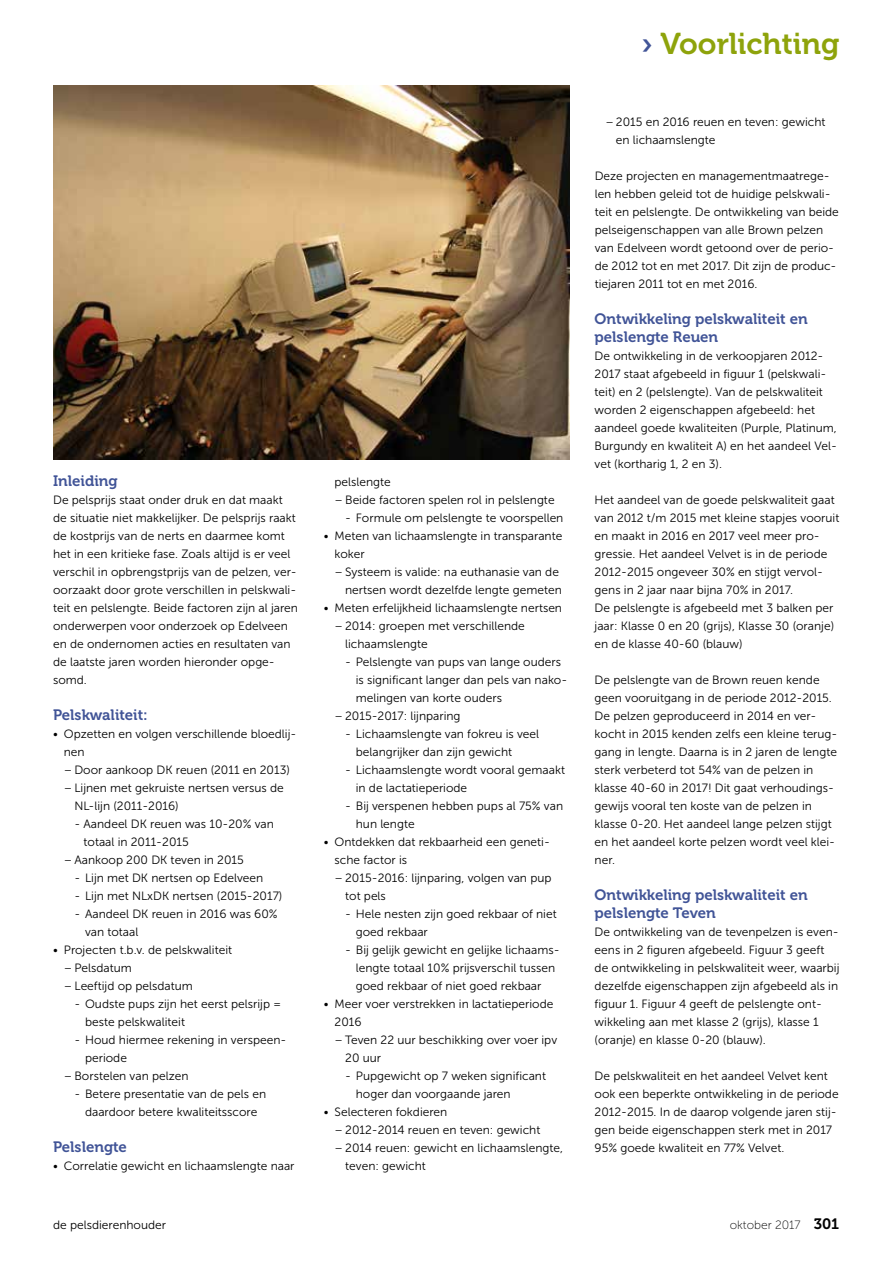
<style>
.page{position:relative;width:893px;height:1263px;background:#fff}
.page>*{position:absolute;margin:0;border:0;box-sizing:border-box;transform-origin:0 0}
.t1{font:30px "Museo 700";color:#8ea30b}
.t2{font:15px/18px "Museo 700";color:#415497}
.t3{font:12px/18px "Museo Sans 300";color:#000}
.t4{font:12px "Museo Sans 100";color:#000}
.s1{color:#415497}
.s2{font-family:"Museo 700";font-size:15px}
</style>
<div class="page">
<img style="left:53px;top:85px;width:516px;height:374px">
<p class="t2" style="left:53px;top:472px;width:66px">Inleiding</p>
<p class="t3" style="left:53px;top:491px;width:246px">De pelsprijs staat onder druk en dat maakt de situatie niet makkelijker. De pelsprijs raakt de kostprijs van de nerts en daarmee komt het in een kritieke fase. Zoals altijd is er veel verschil in opbrengstprijs van de pelzen, ver&shy;oorzaakt door grote verschillen in pelskwali&shy;teit en pelslengte. Beide factoren zijn al jaren onderwerpen voor onderzoek op Edelveen en de ondernomen acties en resultaten van de laatste jaren worden hieronder opge&shy;somd.</p>
<p class="t2" style="left:53px;top:706px;width:96px">Pelskwaliteit:</p>
<p class="t3" style="left:64px;top:725px;width:234px;text-indent:-11px">• Opzetten en volgen verschillende bloedlij&shy;nen</p>
<p class="t3" style="left:64px;top:761px;width:228px">– Door aankoop DK reuen (2011 en 2013)</p>
<p class="t3" style="left:74px;top:779px;width:211px;text-indent:-11px">– Lijnen met gekruiste nertsen versus de<br>NL-lijn (2011-2016)</p>
<p class="t3" style="left:84px;top:815px;width:192px;text-indent:-9px">- Aandeel DK reuen was 10-20% van totaal in 2011-2015</p>
<p class="t3" style="left:64px;top:851px;width:182px">– Aankoop 200 DK teven in 2015</p>
<p class="t3" style="left:74px;top:869px;width:190px">- Lijn met DK nertsen op Edelveen</p>
<p class="t3" style="left:74px;top:887px;width:209px">- Lijn met NLxDK nertsen (2015-2017)</p>
<p class="t3" style="left:85px;top:905px;width:194px;text-indent:-11px">- Aandeel DK reuen in 2016 was 60% van totaal</p>
<p class="t3" style="left:53px;top:941px;width:180px">• Projecten t.b.v. de pelskwaliteit</p>
<p class="t3" style="left:64px;top:959px;width:70px">– Pelsdatum</p>
<p class="t3" style="left:64px;top:977px;width:130px">– Leeftijd op pelsdatum</p>
<p class="t3" style="left:85px;top:995px;width:198px;text-indent:-11px">- Oudste pups zijn het eerst pelsrijp = beste pelskwaliteit</p>
<p class="t3" style="left:85px;top:1031px;width:203px;text-indent:-11px">- Houd hiermee rekening in verspeen&shy;periode</p>
<p class="t3" style="left:64px;top:1067px;width:126px">– Borstelen van pelzen</p>
<p class="t3" style="left:74px;top:1085px;width:193px;text-align:center">- Betere presentatie van de pels en daardoor betere kwaliteitsscore</p>
<p class="t2" style="left:53px;top:1138px;width:75px">Pelslengte</p>
<p class="t3" style="left:53px;top:1157px;width:243px">• Correlatie gewicht en lichaamslengte naar</p>
<p class="t3" style="left:334px;top:473px;width:58px">pelslengte</p>
<p class="t3" style="left:334px;top:491px;width:222px">– Beide factoren spelen rol in pelslengte</p>
<p class="t3" style="left:345px;top:509px;width:220px">- Formule om pelslengte te voorspellen</p>
<p class="t3" style="left:335px;top:527px;width:229px;text-indent:-11px">• Meten van lichaamslengte in transparante koker</p>
<p class="t3" style="left:335px;top:563px;width:229px;text-align:right">– Systeem is valide: na euthanasie van de nertsen wordt dezelfde lengte gemeten</p>
<p class="t3" style="left:324px;top:599px;width:240px">• Meten erfelijkheid lichaamslengte nertsen</p>
<p class="t3" style="left:345px;top:617px;width:181px;text-indent:-11px">– 2014: groepen met verschillende lichaamslengte</p>
<p class="t3" style="left:356px;top:653px;width:213px;text-indent:-11px">- Pelslengte van pups van lange ouders is significant langer dan pels van nako&shy;melingen van korte ouders</p>
<p class="t3" style="left:335px;top:707px;width:128px">– 2015-2017: lijnparing</p>
<p class="t3" style="left:356px;top:725px;width:185px;text-indent:-11px">- Lichaamslengte van fokreu is veel belangrijker dan zijn gewicht</p>
<p class="t3" style="left:356px;top:761px;width:211px;text-indent:-11px">- Lichaamslengte wordt vooral gemaakt in de lactatieperiode</p>
<p class="t3" style="left:356px;top:797px;width:209px;text-indent:-11px">- Bij verspenen hebben pups al 75% van hun lengte</p>
<p class="t3" style="left:335px;top:833px;width:217px;text-indent:-11px">• Ontdekken dat rekbaarheid een geneti&shy;sche factor is</p>
<p class="t3" style="left:345px;top:869px;width:208px;text-indent:-11px">– 2015-2016: lijnparing, volgen van pup tot pels</p>
<p class="t3" style="left:356px;top:905px;width:202px;text-indent:-11px">- Hele nesten zijn goed rekbaar of niet goed rekbaar</p>
<p class="t3" style="left:356px;top:941px;width:205px;text-indent:-11px">- Bij gelijk gewicht en gelijke lichaams&shy;lengte totaal 10% prijsverschil tussen goed rekbaar of niet goed rekbaar</p>
<p class="t3" style="left:335px;top:995px;width:220px;text-indent:-11px">• Meer voer verstrekken in lactatieperiode<br>2016</p>
<p class="t3" style="left:345px;top:1031px;width:213px;text-indent:-11px">– Teven 22 uur beschikking over voer ipv<br>20 uur</p>
<p class="t3" style="left:356px;top:1067px;width:192px;text-indent:-11px">- Pupgewicht op 7 weken significant hoger dan voorgaande jaren</p>
<p class="t3" style="left:324px;top:1103px;width:125px">• Selecteren fokdieren</p>
<p class="t3" style="left:335px;top:1121px;width:207px">– 2012-2014 reuen en teven: gewicht</p>
<p class="t3" style="left:345px;top:1139px;width:219px;text-indent:-11px">– 2014 reuen: gewicht en lichaamslengte, teven: gewicht</p>
<h1 class="t1" style="left:641px;top:27px;width:200px"><span class="s1">›</span> Voorlichting</h1>
<p class="t3" style="left:616px;top:113px;width:211px;text-indent:-11px">– 2015 en 2016 reuen en teven: gewicht en lichaamslengte</p>
<p class="t3" style="left:595px;top:167px;width:246px">Deze projecten en managementmaatrege&shy;len hebben geleid tot de huidige pelskwali&shy;teit en pelslengte. De ontwikkeling van beide pelseigenschappen van alle Brown pelzen van Edelveen wordt getoond over de perio&shy;de 2012 tot en met 2017. Dit zijn de produc&shy;tiejaren 2011 tot en met 2016.</p>
<p class="t2" style="left:595px;top:310px;width:215px">Ontwikkeling pelskwaliteit en pelslengte Reuen</p>
<p class="t3" style="left:595px;top:347px;width:244px">De ontwikkeling in de verkoopjaren 2012- 2017 staat afgebeeld in figuur 1 (pelskwali&shy;teit) en 2 (pelslengte). Van de pelskwaliteit worden 2 eigenschappen afgebeeld: het aandeel goede kwaliteiten (Purple, Platinum, Burgundy en kwaliteit A) en het aandeel Vel&shy;vet (kortharig 1, 2 en 3).</p>
<p class="t3" style="left:595px;top:491px;width:246px">Het aandeel van de goede pelskwaliteit gaat van 2012 t/m 2015 met kleine stapjes vooruit en maakt in 2016 en 2017 veel meer pro&shy;gressie. Het aandeel Velvet is in de periode 2012-2015 ongeveer 30% en stijgt vervol&shy;gens in 2 jaar naar bijna 70% in 2017.<br>De pelslengte is afgebeeld met 3 balken per jaar: Klasse 0 en 20 (grijs), Klasse 30 (oranje) en de klasse 40-60 (blauw)</p>
<p class="t3" style="left:595px;top:671px;width:244px">De pelslengte van de Brown reuen kende geen vooruitgang in de periode 2012-2015.<br>De pelzen geproduceerd in 2014 en ver&shy;kocht in 2015 kenden zelfs een kleine terug&shy;gang in lengte. Daarna is in 2 jaren de lengte sterk verbeterd tot 54% van de pelzen in klasse 40-60 in 2017! Dit gaat verhoudings&shy;gewijs vooral ten koste van de pelzen in klasse 0-20. Het aandeel lange pelzen stijgt en het aandeel korte pelzen wordt veel klei&shy;ner.</p>
<p class="t2" style="left:595px;top:886px;width:215px">Ontwikkeling pelskwaliteit en pelslengte Teven</p>
<p class="t3" style="left:595px;top:923px;width:246px">De ontwikkeling van de tevenpelzen is even&shy;eens in 2 figuren afgebeeld. Figuur 3 geeft de ontwikkeling in pelskwaliteit weer, waarbij dezelfde eigenschappen zijn afgebeeld als in figuur 1. Figuur 4 geeft de pelslengte ont&shy;wikkeling aan met klasse 2 (grijs), klasse 1 (oranje) en klasse 0-20 (blauw).</p>
<p class="t3" style="left:595px;top:1067px;width:246px">De pelskwaliteit en het aandeel Velvet kent ook een beperkte ontwikkeling in de periode 2012-2015. In de daarop volgende jaren stij&shy;gen beide eigenschappen sterk met in 2017<br>95% goede kwaliteit en 77% Velvet.</p>
<p class="t3" style="left:53px;top:1216px;width:114px">de pelsdierenhouder</p>
<p class="t4" style="left:730px;top:1218px;width:111px">oktober 2017 <span class="s2">301</span></p>
</div>
